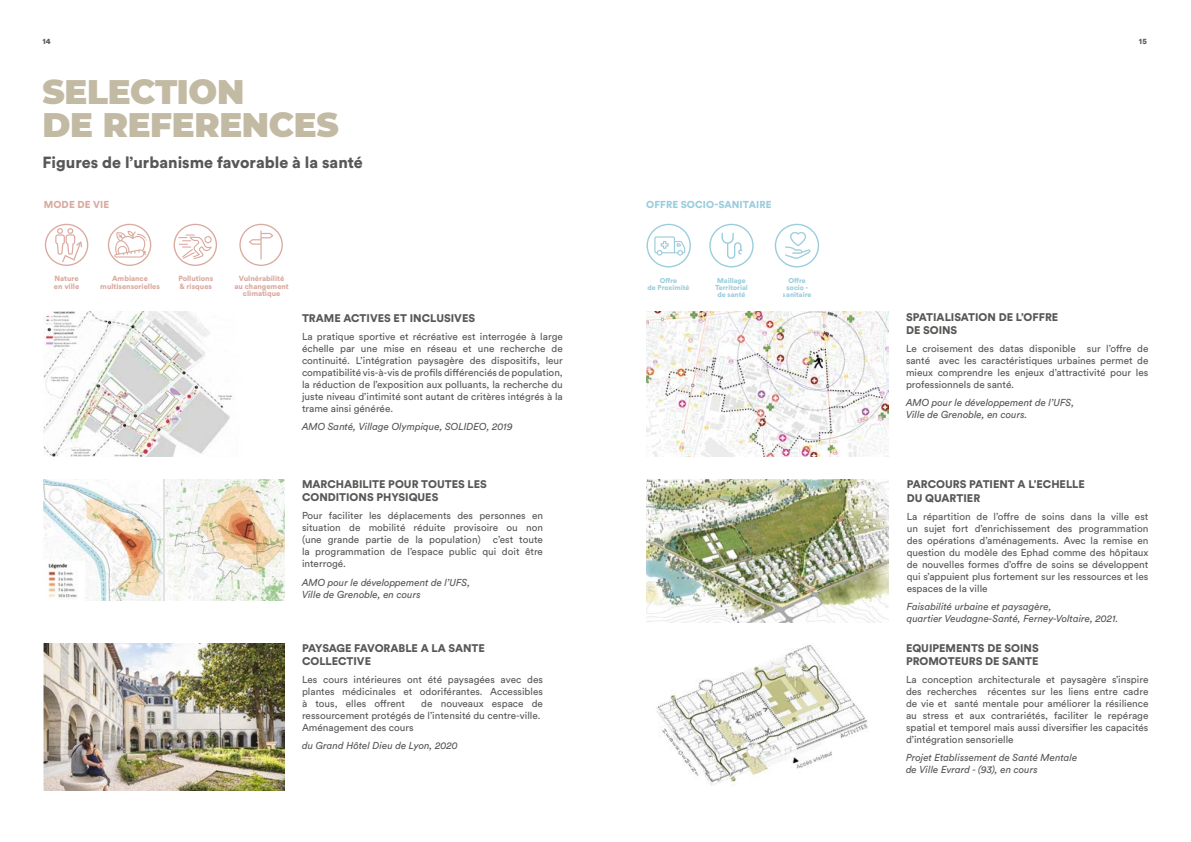
<style>
.page{position:relative;width:1191px;height:842px;background:#fff}
.page>*{position:absolute;margin:0;border:0;box-sizing:border-box;transform-origin:0 0}
.t1{font:900 34px/33px "Montserrat";letter-spacing:-.01em;color:#c3baa4}
.t2{font:900 16px "Circular Pro";color:#575756}
.t3{font:900 11px/13.2px "Circular Pro";color:#575756}
.t4{font:10px/12px "Circular Pro";color:#575756;text-align:justify}
.t5{font:italic 10px/12px "Circular Pro";color:#575756}
.t6{font:900 10px "Circular Pro";letter-spacing:.01em;color:#9accdc}
.t7{font:900 10px "Circular Pro";letter-spacing:.01em;color:#daa99f}
.t8{font:900 8px "Circular Pro";color:#575756}
.t9{font:900 7.5px/7.5px "Circular Pro";color:#daa99f;text-align:center}
.t10{font:900 7px/7px "Circular Pro";color:#9accdc;text-align:center}
</style>
<div class="page">
<img style="left:43px;top:643px;width:242px;height:147px">
<svg style="left:44px;top:312px;width:189px;height:144px"></svg>
<img style="left:44px;top:480px;width:240px;height:120px">
<svg style="left:108px;top:224px;width:43px;height:42px"></svg>
<svg style="left:174px;top:224px;width:43px;height:42px"></svg>
<svg style="left:45px;top:224px;width:43px;height:42px"></svg>
<svg style="left:239px;top:224px;width:44px;height:42px"></svg>
<img style="left:646px;top:480px;width:243px;height:142px">
<img style="left:657px;top:645px;width:211px;height:140px">
<svg style="left:647px;top:312px;width:242px;height:144px;fill:#f6f6f5"></svg>
<svg style="left:646px;top:224px;width:45px;height:43px"></svg>
<svg style="left:709px;top:224px;width:44px;height:43px"></svg>
<svg style="left:774px;top:224px;width:45px;height:43px"></svg>
<p class="t8" style="left:43px;top:36px;width:10px">14</p>
<h1 class="t1" style="left:43px;top:73px;width:298px">SELECTION<br>DE REFERENCES</h1>
<h2 class="t2" style="left:43px;top:151px;width:322px">Figures de l’urbanisme favorable à la santé</h2>
<p class="t7" style="left:44px;top:198px;width:67px">MODE DE VIE</p>
<p class="t9" style="left:54px;top:274px;width:27px;text-align:left">Nature en ville</p>
<p class="t9" style="left:178px;top:274px;width:36px;text-align:left">Pollutions &amp; risques</p>
<p class="t9" style="left:234px;top:274px;width:56px">Vulnérabilité au changement climatique</p>
<p class="t9" style="left:100px;top:274px;width:61px">Ambiance multisensorielles</p>
<p class="t3" style="left:302px;top:311px;width:175px">TRAME ACTIVES ET INCLUSIVES</p>
<p class="t4" style="left:302px;top:330px;width:262px">La pratique sportive et récréative est interrogée à large échelle par une mise en réseau et une recherche de continuité. L’intégration paysagère des dispositifs, leur compatibilité vis-à-vis de profils différenciés de population, la réduction de l’exposition aux polluants, la recherche du juste niveau d’intimité sont autant de critères intégrés à la trame ainsi générée.</p>
<p class="t5" style="left:302px;top:420px;width:212px">AMO Santé, Village Olympique, SOLIDEO, 2019</p>
<p class="t3" style="left:302px;top:478px;width:186px">MARCHABILITE POUR TOUTES LES<br>CONDITIONS PHYSIQUES</p>
<p class="t4" style="left:302px;top:509px;width:242px">Pour faciliter les déplacements des personnes en situation de mobilité réduite provisoire ou non (une grande partie de la population) c’est toute la programmation de l’espace public qui doit être interrogé.</p>
<p class="t5" style="left:302px;top:575px;width:170px">AMO pour le développement de l’UFS,<br>Ville de Grenoble, en cours</p>
<p class="t3" style="left:302px;top:641px;width:184px">PAYSAGE FAVORABLE A LA SANTE<br>COLLECTIVE</p>
<p class="t4" style="left:302px;top:673px;width:242px">Les cours intérieures ont été paysagées avec des plantes médicinales et odoriférantes. Accessibles à tous, elles offrent</p>
<p class="t4" style="left:302px;top:697px;width:242px;text-align:left;text-indent:119px">de nouveaux espace de ressourcement protégés de l’intensité du centre-ville.<br>Aménagement des cours</p>
<p class="t5" style="left:302px;top:739px;width:157px">du Grand Hôtel Dieu de Lyon, 2020</p>
<p class="t6" style="left:646px;top:198px;width:127px">OFFRE SOCIO-SANITAIRE</p>
<p class="t10" style="left:647px;top:277px;width:43px">Offre<br>de Proximité</p>
<p class="t10" style="left:715px;top:277px;width:34px">Maillage<br>Territorial de santé</p>
<p class="t10" style="left:783px;top:277px;width:30px">Offre socio - sanitaire</p>
<p class="t8" style="left:1138px;top:36px;width:9px">15</p>
<p class="t3" style="left:906px;top:310px;width:154px">SPATIALISATION DE L’OFFRE<br>DE SOINS</p>
<p class="t4" style="left:906px;top:342px;width:244px">Le croisement des datas disponible sur l’offre de santé avec les caractéristiques urbaines permet de mieux comprendre les enjeux d’attractivité pour les professionnels de santé.</p>
<p class="t5" style="left:906px;top:396px;width:170px">AMO pour le développement de l’UFS,<br>Ville de Grenoble, en cours.</p>
<p class="t3" style="left:906px;top:478px;width:180px">PARCOURS PATIENT A L’ECHELLE<br>DU QUARTIER</p>
<p class="t4" style="left:906px;top:510px;width:243px">La répartition de l’offre de soins dans la ville est un sujet fort d’enrichissement des programmation des opérations d’aménagements. Avec la remise en question du modèle des Ephad comme des hôpitaux de nouvelles formes d’offre de soins se développent qui s’appuient plus fortement sur les ressources et les espaces de la ville</p>
<p class="t5" style="left:906px;top:600px;width:213px">Faisabilité urbaine et paysagère,<br>quartier Veudagne-Santé, Ferney-Voltaire, 2021.</p>
<p class="t3" style="left:906px;top:641px;width:134px">EQUIPEMENTS DE SOINS<br>PROMOTEURS DE SANTE</p>
<p class="t4" style="left:906px;top:673px;width:244px">La conception architecturale et paysagère s’inspire des recherches récentes sur les liens entre cadre de vie et santé mentale pour améliorer la résilience au stress et aux contrariétés, faciliter le repérage spatial et temporel mais aussi diversifier les capacités d’intégration sensorielle</p>
<p class="t5" style="left:906px;top:751px;width:173px">Projet Etablissement de Santé Mentale de Ville Evrard - (93), en cours</p>
</div>
